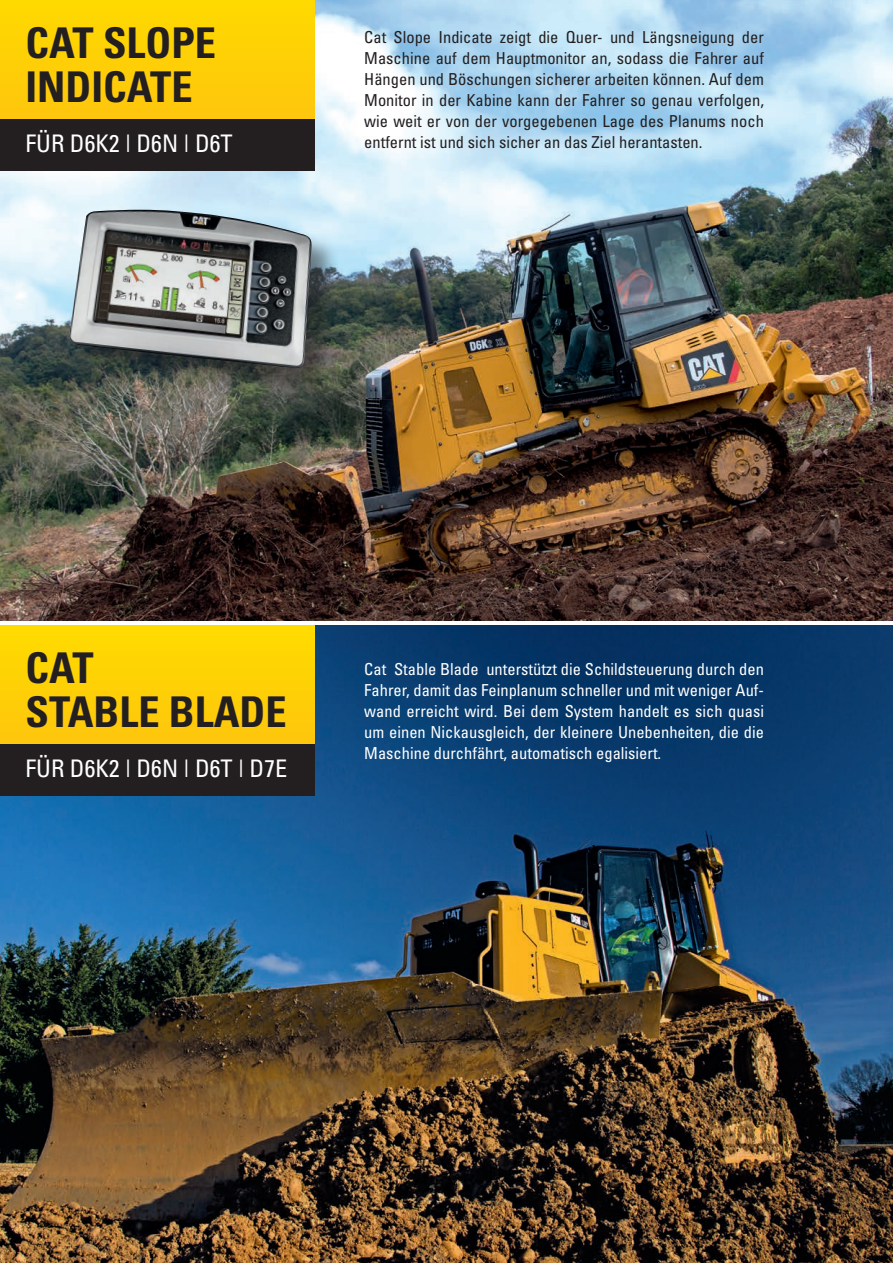
<style>
.page{position:relative;width:893px;height:1263px;background:#fff}
.page>*{position:absolute;margin:0;border:0;box-sizing:border-box;transform-origin:0 0}
.t1{font:700 condensed 42.45px/43.7px "Univers";color:#231f20}
.t2{font:condensed 24.15px "Univers";color:#fff}
.t3{font:condensed 16.5px/21px "Univers";color:#231f20;text-align:justify}
.t4{font:condensed 16.5px/21px "Univers";color:#fff;text-align:justify}
</style>
<div class="page">
<img style="left:0;top:625px;width:892px;height:638px">
<img style="left:0;top:0;width:893px;height:621px">
<div style="left:0;top:0;width:315px;height:119px;background:#fecf07"></div>
<div style="left:0;top:119px;width:315px;height:51px;background:#231f20"></div>
<div style="left:0;top:625px;width:315px;height:119px;background:#fed106"></div>
<div style="left:0;top:744px;width:315px;height:51px;background:#231f20"></div>
<div style="left:71px;top:211px;width:269px;height:186px;background:#231f20;opacity:.5"></div>
<img style="left:69px;top:210px;width:243px;height:160px">
<h1 class="t1" style="left:26px;top:21px;width:192px">CAT SLOPE<br>INDICATE</h1>
<h2 class="t2" style="left:26px;top:128px;width:209px">Für D6K2 | D6N | D6T</h2>
<p class="t3" style="left:364px;top:26px;width:401px">Cat Slope Indicate zeigt die Quer- und Längsneigung der Maschine auf dem Hauptmonitor an, sodass die Fahrer auf Hängen und Böschungen sicherer arbeiten können. Auf dem Monitor in der Kabine kann der Fahrer so genau verfolgen, wie weit er von der vorgegebenen Lage des Planums noch entfernt ist und sich sicher an das Ziel herantasten.</p>
<h1 class="t1" style="left:26px;top:646px;width:193px">CAT<br>STABLE BLADE</h1>
<h2 class="t2" style="left:26px;top:753px;width:263px">Für D6K2 | D6N | D6T | D7E</h2>
<p class="t4" style="left:364px;top:659px;width:401px">Cat Stable Blade unterstützt die Schildsteuerung durch den Fahrer, damit das Feinplanum schneller und mit weniger Auf&shy;wand erreicht wird. Bei dem System handelt es sich quasi um einen Nickausgleich, der kleinere Unebenheiten, die die Maschine durchfährt, automatisch egalisiert.</p>
</div>
